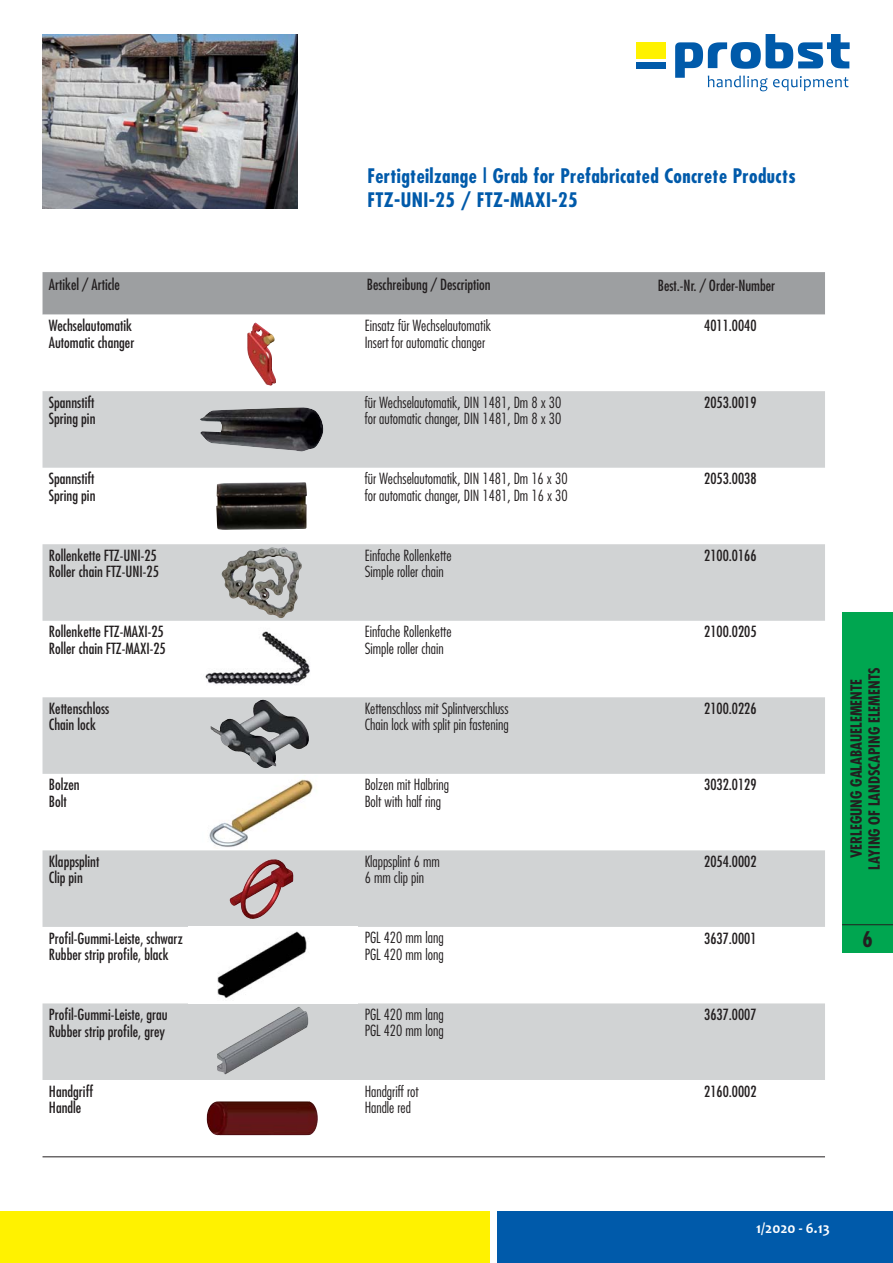
<style>
.page{position:relative;width:893px;height:1263px;background:#fff}
.page>*{position:absolute;margin:0;border:0;box-sizing:border-box;transform-origin:0 0}
.t1{font:700 condensed 21px "Futura";color:#231f20}
.t2{font:700 condensed 19.5px/24px "Futura";letter-spacing:.02em;color:#005aaa}
.t3{font:condensed 15px/16.5px "Futura";color:#231f20}
.t4{font:300 condensed 15px/16.5px "Futura";color:#231f20}
.t5{font:700 condensed 15px/18px "Futura";color:#231f20;text-align:center}
.t6{font:700 15px "Candara";color:#fff}
</style>
<div class="page">
<div style="left:497px;top:1212px;width:396px;height:51px;background:#005aaa"></div>
<div style="left:0;top:1212px;width:489px;height:51px;background:#fff200"></div>
<div style="left:636px;top:42px;width:29px;height:17px;background:#fff200"></div>
<div style="left:636px;top:62px;width:29px;height:6px;background:#005aaa"></div>
<svg style="left:675px;top:34px;width:175px;height:57px"></svg>
<div style="left:842px;top:612px;width:51px;height:340px;background:#00a650"></div>
<hr style="left:842px;top:924px;width:51px;height:1px;background:#231f20">
<img style="left:43px;top:34px;width:255px;height:174px">
<div style="left:43px;top:272px;width:782px;height:43px;background:#9d9fa1"></div>
<svg style="left:43px;top:391px;width:782px;height:689px;fill:#d1d3d4"></svg>
<img style="left:267px;top:333px;width:8px;height:21px">
<img style="left:264px;top:1011px;width:44px;height:41px">
<img style="left:188px;top:927px;width:169px;height:76px">
<img style="left:190px;top:776px;width:143px;height:72px">
<img style="left:208px;top:1101px;width:110px;height:34px">
<img style="left:277px;top:744px;width:30px;height:7px">
<img style="left:196px;top:623px;width:131px;height:72px">
<img style="left:222px;top:547px;width:80px;height:71px">
<img style="left:280px;top:862px;width:13px;height:30px">
<img style="left:216px;top:482px;width:91px;height:48px">
<img style="left:200px;top:407px;width:124px;height:45px">
<hr style="left:43px;top:1157px;width:782px;height:1px;background:#231f20">
<h2 class="t2" style="left:367px;top:166px;width:430px">Fertigteilzange | Grab for Prefabricated Concrete Products<br>FTZ-UNI-25 / FTZ-MAXI-25</h2>
<p class="t3" style="left:49px;top:278px;width:73px">Artikel / Article</p>
<p class="t3" style="left:367px;top:278px;width:125px">Beschreibung / Description</p>
<p class="t3" style="left:49px;top:319px;width:87px">Wechselautomatik<br>Automatic changer</p>
<p class="t4" style="left:365px;top:318px;width:128px">Einsatz für Wechselautomatik<br>Insert for automatic changer</p>
<p class="t3" style="left:704px;top:319px;width:54px">4011.0040</p>
<p class="t3" style="left:658px;top:278px;width:119px">Best.-Nr. / Order-Number</p>
<p class="t3" style="left:49px;top:395px;width:48px">Spannstift<br>Spring pin</p>
<p class="t4" style="left:365px;top:395px;width:198px">für Wechselautomatik, DIN 1481, Dm 8 x 30 for automatic changer, DIN 1481, Dm 8 x 30</p>
<p class="t3" style="left:704px;top:395px;width:54px">2053.0019</p>
<p class="t3" style="left:49px;top:472px;width:48px">Spannstift<br>Spring pin</p>
<p class="t4" style="left:365px;top:471px;width:204px">für Wechselautomatik, DIN 1481, Dm 16 x 30 for automatic changer, DIN 1481, Dm 16 x 30</p>
<p class="t3" style="left:704px;top:472px;width:54px">2053.0038</p>
<p class="t3" style="left:49px;top:548px;width:111px">Rollenkette FTZ-UNI-25<br>Roller chain FTZ-UNI-25</p>
<p class="t4" style="left:365px;top:548px;width:88px">Einfache Rollenkette<br>Simple roller chain</p>
<p class="t3" style="left:704px;top:548px;width:54px">2100.0166</p>
<p class="t3" style="left:49px;top:625px;width:118px">Rollenkette FTZ-MAXI-25<br>Roller chain FTZ-MAXI-25</p>
<p class="t4" style="left:365px;top:625px;width:88px">Einfache Rollenkette<br>Simple roller chain</p>
<p class="t3" style="left:704px;top:625px;width:54px">2100.0205</p>
<p class="t3" style="left:49px;top:701px;width:62px">Kettenschloss<br>Chain lock</p>
<p class="t4" style="left:365px;top:701px;width:145px">Kettenschloss mit Splintverschluss<br>Chain lock with split pin fastening</p>
<p class="t3" style="left:704px;top:701px;width:54px">2100.0226</p>
<p class="t3" style="left:49px;top:778px;width:32px">Bolzen<br>Bolt</p>
<p class="t4" style="left:365px;top:778px;width:86px">Bolzen mit Halbring<br>Bolt with half ring</p>
<p class="t3" style="left:704px;top:778px;width:54px">3032.0129</p>
<p class="t3" style="left:49px;top:854px;width:52px">Klappsplint<br>Clip pin</p>
<p class="t4" style="left:365px;top:854px;width:77px">Klappsplint 6 mm<br>6 mm clip pin</p>
<p class="t3" style="left:704px;top:854px;width:54px">2054.0002</p>
<p class="t3" style="left:49px;top:931px;width:136px">Profil-Gummi-Leiste, schwarz<br>Rubber strip profile, black</p>
<p class="t4" style="left:365px;top:931px;width:81px">PGL 420 mm lang<br>PGL 420 mm long</p>
<p class="t3" style="left:704px;top:931px;width:54px">3637.0001</p>
<p class="t3" style="left:49px;top:1007px;width:120px">Profil-Gummi-Leiste, grau<br>Rubber strip profile, grey</p>
<p class="t4" style="left:365px;top:1007px;width:81px">PGL 420 mm lang<br>PGL 420 mm long</p>
<p class="t3" style="left:704px;top:1007px;width:54px">3637.0007</p>
<p class="t3" style="left:49px;top:1084px;width:46px">Handgriff<br>Handle</p>
<p class="t4" style="left:365px;top:1084px;width:55px">Handgriff rot<br>Handle red</p>
<p class="t3" style="left:704px;top:1084px;width:54px">2160.0002</p>
<p class="t5" style="left:849px;top:870px;width:203px;rotate:-90deg">VERLEGUNG GALABAUELEMENTE<br>LAYING OF LANDSCAPING ELEMENTS</p>
<h1 class="t1" style="left:862px;top:930px;width:12px">6</h1>
<p class="t6" style="left:756px;top:1222px;width:75px">1/2020 - 6.13</p>
</div>
